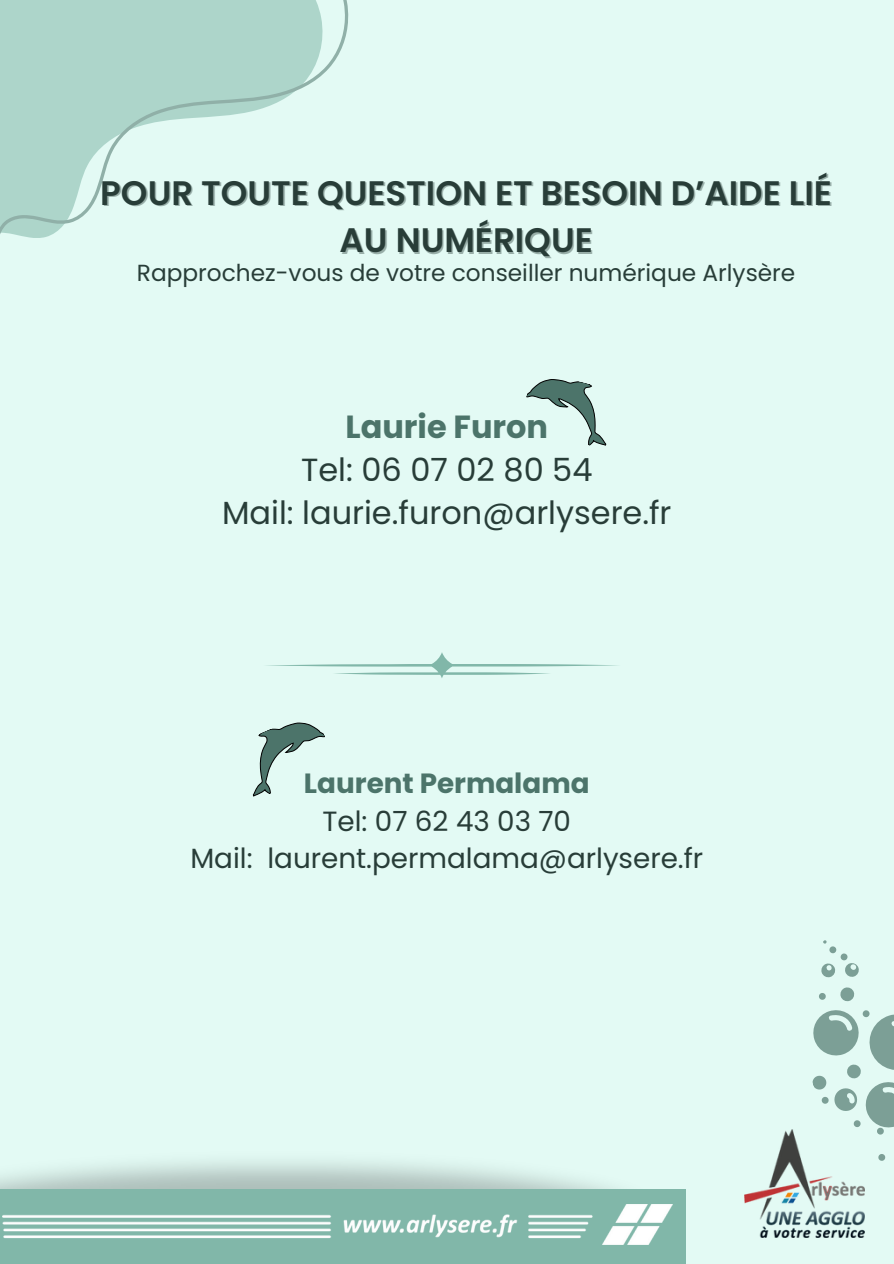
<style>
.page{position:relative;width:894px;height:1264px;background:#fff}
.page>*{position:absolute;margin:0;border:0;box-sizing:border-box;transform-origin:0 0}
.t1{font:600 33.9px "Poppins";color:#283d38}
.t2{font:31.95px/43.3px "Poppins";color:#283d38;text-align:center}
.t3{font:27.75px/37.7px "Poppins";color:#283d38;text-align:center}
.t4{font:23.25px "Poppins";color:#283d38}
.s1{font-weight:700;color:#4c746a}
</style>
<div class="page">
<div style="left:0;top:0;width:893px;height:1263px;background:#e3faf4"></div>
<svg style="left:0;top:0;width:349px;height:238px;fill:#add5ca"></svg>
<svg style="left:526px;top:379px;width:81px;height:67px"></svg>
<svg style="left:878px;top:1154px;width:7px;height:7px"></svg>
<svg style="left:821px;top:940px;width:38px;height:38px"></svg>
<svg style="left:812px;top:987px;width:81px;height:148px"></svg>
<div style="left:0;top:1189px;width:685px;height:74px;background:#81b7a9"></div>
<svg style="left:266px;top:652px;width:352px;height:26px"></svg>
<svg style="left:252px;top:722px;width:73px;height:75px"></svg>
<img style="left:744px;top:1129px;width:120px;height:108px">
<img style="left:3px;top:1204px;width:669px;height:40px">
<p class="t1" style="left:100px;top:169px;width:733px">POUR TOUTE QUESTION ET BESOIN D’AIDE LIÉ</p>
<p class="t1" style="left:339px;top:216px;width:255px">AU NUMÉRIQUE</p>
<h2 class="t4" style="left:137px;top:257px;width:659px">Rapprochez-vous de votre conseiller numérique Arlysère</h2>
<p class="t2" style="left:222px;top:405px;width:451px"><span class="s1">Laurie Furon<br></span>Tel: 06 07 02 80 54<br>Mail: laurie.furon@arlysere.fr</p>
<h1 class="t3" style="left:190px;top:764px;width:514px"><span class="s1">Laurent Permalama<br></span>Tel: 07 62 43 03 70<br>Mail: laurent.permalama@arlysere.fr</h1>
</div>
